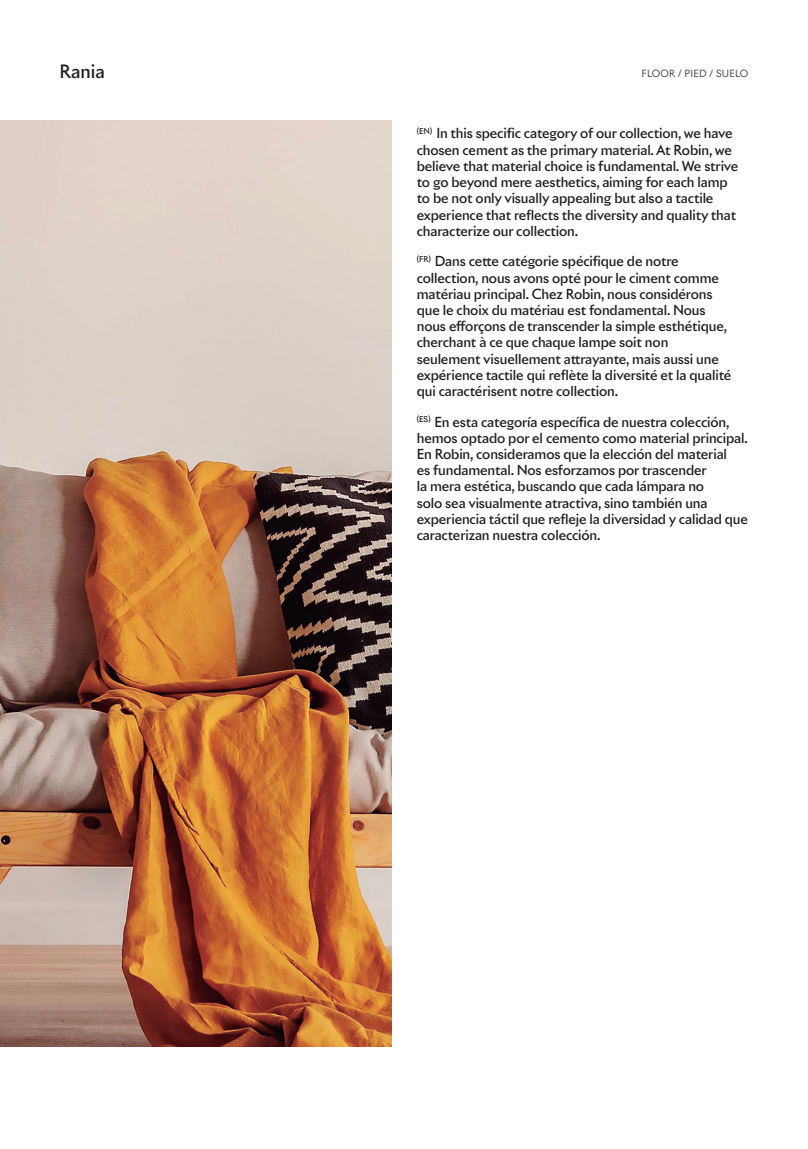
<style>
.page{position:relative;width:808px;height:1149px;background:#fff}
.page>*{position:absolute;margin:0;border:0;box-sizing:border-box;transform-origin:0 0}
.t1{font:500 18px "Riviera Nights";color:#231f20}
.t2{font:500 13.5px/16.2px "Riviera Nights";letter-spacing:-.01em;color:#231f20}
.Family_Type{font:9.75px "Riviera Nights";letter-spacing:.025em;color:#4b4c4d}
</style>
<div class="page">
<img style="left:0;top:121px;width:391px;height:925px">
<h1 class="t1" style="left:60px;top:60px;width:47px">Rania</h1>
<p class="Family_Type" style="left:641px;top:67px;width:108px">FLOOR / PIED / SUELO</p>
<h2 class="t2" style="left:417px;top:125px;width:323px"><sup>(EN)</sup> In this specific category of our collection, we have chosen cement as the primary material. At Robin, we believe that material choice is fundamental. We strive to go beyond mere aesthetics, aiming for each lamp to be not only visually appealing but also a tactile experience that reflects the diversity and quality that characterize our collection.</h2>
<h2 class="t2" style="left:417px;top:253px;width:316px"><sup>(FR)</sup> Dans cette catégorie spécifique de notre collection, nous avons opté pour le ciment comme matériau principal. Chez Robin, nous considérons que le choix du matériau est fondamental. Nous nous efforçons de transcender la simple esthétique, cherchant à ce que chaque lampe soit non seulement visuellement attrayante, mais aussi une expérience tactile qui reflète la diversité et la qualité qui caractérisent notre collection.</h2>
<h2 class="t2" style="left:417px;top:413px;width:333px"><sup>(ES)</sup> En esta categoría específica de nuestra colección, hemos optado por el cemento como material principal.<br>En Robin, consideramos que la elección del material<br>es fundamental. Nos esforzamos por trascender<br>la mera estética, buscando que cada lámpara no<br>solo sea visualmente atractiva, sino también una experiencia táctil que refleje la diversidad y calidad que caracterizan nuestra colección.</h2>
</div>
